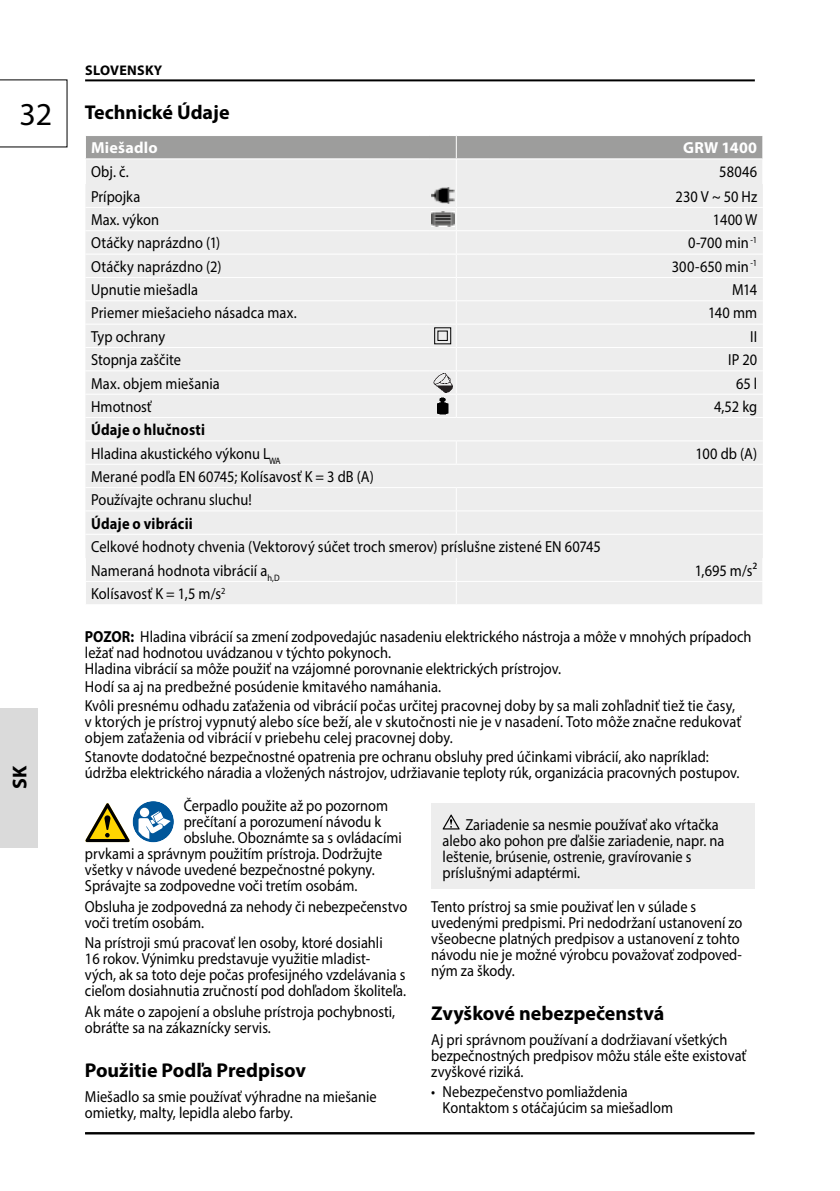
<style>
.page{position:relative;width:840px;height:1191px;background:#fff}
.page>*{position:absolute;margin:0;border:0;box-sizing:border-box;transform-origin:0 0}
.t1{font:32px "Myriad Pro";color:#000}
.t2{font:700 20px "Myriad Pro";color:#000}
.t3{font:16px/16px "Myriad Pro";color:#000;scale:.9 1}
.t4{font:700 16px "Myriad Pro";letter-spacing:.015em;color:#fff}
.t5{font:700 16px "Myriad Pro";letter-spacing:.015em;color:#000;scale:.9 1}
.t6{font:700 14px "Myriad Pro";letter-spacing:.02em;color:#000}
.s1{font-weight:700}
</style>
<div class="page">
<hr style="left:85px;top:1132px;width:669px;height:2px;background:#000">
<hr style="left:85px;top:79px;width:669px;height:2px;background:#000">
<svg style="left:0;top:79px;width:68px;height:69px"></svg>
<div style="left:0;top:708px;width:38px;height:138px;background:#dadada"></div>
<div style="left:85px;top:418px;width:677px;height:186px;background:#ededed"></div>
<hr style="left:85px;top:440px;width:344px;height:1px;background:#fff">
<hr style="left:456px;top:440px;width:306px;height:1px;background:#fff">
<hr style="left:85px;top:464px;width:344px;height:1px;background:#fff">
<svg style="left:429px;top:440px;width:27px;height:25px"></svg>
<hr style="left:456px;top:464px;width:306px;height:1px;background:#fff">
<hr style="left:85px;top:487px;width:344px;height:1px;background:#fff">
<hr style="left:456px;top:487px;width:306px;height:1px;background:#fff">
<hr style="left:85px;top:510px;width:344px;height:1px;background:#fff">
<hr style="left:456px;top:510px;width:306px;height:1px;background:#fff">
<hr style="left:85px;top:534px;width:344px;height:1px;background:#fff">
<svg style="left:429px;top:487px;width:27px;height:48px"></svg>
<hr style="left:456px;top:534px;width:306px;height:1px;background:#fff">
<hr style="left:85px;top:581px;width:344px;height:1px;background:#fff">
<svg style="left:85px;top:558px;width:1px;height:46px"></svg>
<hr style="left:456px;top:581px;width:307px;height:1px;background:#fff">
<svg style="left:429px;top:558px;width:27px;height:46px"></svg>
<svg style="left:85px;top:135px;width:678px;height:282px;background:#e6e6e6"></svg>
<img style="left:433px;top:373px;width:19px;height:19px">
<img style="left:437px;top:397px;width:11px;height:17px">
<div style="left:132px;top:801px;width:42px;height:41px;background:#00569a;border-radius:50%"></div>
<svg style="left:140px;top:807px;width:9px;height:10px"></svg>
<svg style="left:138px;top:811px;width:33px;height:28px"></svg>
<svg style="left:85px;top:803px;width:44px;height:39px"></svg>
<div style="left:431px;top:803px;width:323px;height:86px;background:#ededed"></div>
<svg style="left:442px;top:814px;width:17px;height:15px"></svg>
<h1 class="t1" style="left:19px;top:95px;width:34px">32</h1>
<p class="t2" style="left:7px;top:789px;width:25px;rotate:-90deg">DS K</p>
<p class="t2" style="left:7px;top:790px;width:15px;rotate:-90deg">D</p>
<p class="t6" style="left:85px;top:61px;width:78px">SLOVENSKY</p>
<p class="t2" style="left:85px;top:99px;width:146px">Technické Údaje</p>
<p class="t4" style="left:91px;top:137px;width:68px">Miešadlo</p>
<p class="t4" style="left:683px;top:137px;width:75px">GRW 1400</p>
<p class="t3" style="left:91px;top:164px;width:43px">Obj. č.</p>
<p class="t3" style="left:719px;top:164px;width:44px">58046</p>
<p class="t3" style="left:91px;top:188px;width:56px">Prípojka</p>
<p class="t3" style="left:675px;top:188px;width:92px">230 V ~ 50 Hz</p>
<p class="t3" style="left:91px;top:211px;width:77px">Max. výkon</p>
<p class="t3" style="left:712px;top:211px;width:51px">1400 W</p>
<p class="t3" style="left:91px;top:235px;width:145px">Otáčky naprázdno (1)</p>
<p class="t3" style="left:687px;top:235px;width:78px">0-700 min <sup>-1</sup></p>
<p class="t3" style="left:91px;top:258px;width:146px">Otáčky naprázdno (2)</p>
<p class="t3" style="left:671px;top:258px;width:96px">300-650 min <sup>-1</sup></p>
<p class="t3" style="left:91px;top:281px;width:120px">Upnutie miešadla</p>
<p class="t3" style="left:731px;top:281px;width:29px">M14</p>
<p class="t3" style="left:91px;top:305px;width:230px">Priemer miešacieho násadca max.</p>
<p class="t3" style="left:707px;top:305px;width:56px">140 mm</p>
<p class="t3" style="left:91px;top:328px;width:84px">Typ ochrany</p>
<p class="t3" style="left:749px;top:328px;width:9px">II</p>
<p class="t3" style="left:91px;top:351px;width:101px">Stopnja zaščite</p>
<p class="t3" style="left:727px;top:351px;width:34px">IP 20</p>
<p class="t3" style="left:91px;top:375px;width:144px">Max. objem miešania</p>
<p class="t3" style="left:735px;top:375px;width:25px">65 l</p>
<p class="t3" style="left:91px;top:398px;width:69px">Hmotnosť</p>
<p class="t3" style="left:713px;top:398px;width:49px">4,52 kg</p>
<p class="t3" style="left:91px;top:418px;width:212px;line-height:23.4px"><span class="s1">Údaje o hlučnosti<br></span>Hladina akustického výkonu L<sub>WA</sub></p>
<p class="t3" style="left:695px;top:445px;width:70px">100 db (A)</p>
<p class="t3" style="left:91px;top:464px;width:315px;line-height:23.4px">Merané podľa EN 60745; Kolísavosť K = 3 dB (A)<br>Používajte ochranu sluchu!</p>
<p class="t5" style="left:91px;top:513px;width:114px">Údaje o vibrácii</p>
<p class="t3" style="left:91px;top:535px;width:567px;line-height:23.6px">Celkové hodnoty chvenia (Vektorový súčet troch smerov) príslušne zistené EN 60745<br>Nameraná hodnota vibrácií a<sub>h,D</sub></p>
<p class="t3" style="left:694px;top:562px;width:71px">1,695 m/s²</p>
<p class="t3" style="left:91px;top:585px;width:151px">Kolísavosť K = 1,5 m/s<sup>2</sup></p>
<p class="t3" style="left:85px;top:628px;width:741px"><span class="s1">POZOR:</span> Hladina vibrácií sa zmení zodpovedajúc nasadeniu elektrického nástroja a môže v mnohých prípadoch ležať nad hodnotou uvádzanou v týchto pokynoch.<br>Hladina vibrácií sa môže použiť na vzájomné porovnanie elektrických prístrojov.</p>
<p class="t3" style="left:85px;top:677px;width:723px;line-height:18.8px">Hodí sa aj na predbežné posúdenie kmitavého namáhania.<br>Kvôli presnému odhadu zaťaženia od vibrácií počas určitej pracovnej doby by sa mali zohľadniť tiež tie časy,</p>
<p class="t3" style="left:85px;top:713px;width:730px">v ktorých je prístroj vypnutý alebo síce beží, ale v skutočnosti nie je v nasadení. Toto môže značne redukovať objem zaťaženia od vibrácií v priebehu celej pracovnej doby.</p>
<p class="t3" style="left:85px;top:748px;width:728px">Stanovte dodatočné bezpečnostné opatrenia pre ochranu obsluhy pred účinkami vibrácií, ako napríklad: údržba elektrického náradia a vložených nástrojov, udržiavanie teploty rúk, organizácia pracovných postupov.</p>
<p class="t3" style="left:183px;top:797px;width:228px">Čerpadlo použite až po pozornom</p>
<p class="t3" style="left:183px;top:813px;width:221px">prečítaní a porozumení návodu k</p>
<p class="t3" style="left:183px;top:829px;width:244px">obsluhe. Oboznámte sa s ovládacími</p>
<p class="t3" style="left:85px;top:845px;width:332px">prvkami a správnym použitím prístroja. Dodržujte</p>
<p class="t3" style="left:85px;top:861px;width:323px">všetky v návode uvedené bezpečnostné pokyny.</p>
<p class="t3" style="left:85px;top:877px;width:304px">Správajte sa zodpovedne voči tretím osobám.</p>
<p class="t3" style="left:85px;top:898px;width:359px">Obsluha je zodpovedná za nehody či nebezpečenstvo voči tretím osobám.</p>
<p class="t3" style="left:85px;top:934px;width:358px">Na prístroji smú pracovať len osoby, ktoré dosiahli<br>16 rokov. Výnimku predstavuje využitie mladist-<br>vých, ak sa toto deje počas profesijného vzdelávania s cieľom dosiahnutia zručností pod dohľadom školiteľa.</p>
<p class="t3" style="left:85px;top:1003px;width:346px">Ak máte o zapojení a obsluhe prístroja pochybnosti, obráťte sa na zákaznícky servis.</p>
<p class="t2" style="left:85px;top:1057px;width:223px">Použitie Podľa Predpisov</p>
<p class="t3" style="left:85px;top:1088px;width:325px">Miešadlo sa smie používať výhradne na miešanie omietky, malty, lepidla alebo farby.</p>
<p class="t3" style="left:442px;top:816px;width:314px;text-indent:23px">Zariadenie sa nesmie používať ako vŕtačka alebo ako pohon pre ďalšie zariadenie, napr. na leštenie, brúsenie, ostrenie, gravírovanie s príslušnými adaptérmi.</p>
<p class="t3" style="left:431px;top:898px;width:347px">Tento prístroj sa smie použivať len v súlade s uvedenými predpismi. Pri nedodržaní ustanovení zo všeobecne platných predpisov a ustanovení z tohto návodu nie je možné výrobcu považovať zodpoved&shy;ným za škody.</p>
<p class="t2" style="left:431px;top:1000px;width:234px">Zvyškové nebezpečenstvá</p>
<p class="t3" style="left:431px;top:1031px;width:351px">Aj pri správnom používaní a dodržiavaní všetkých bezpečnostných predpisov môžu stále ešte existovať zvyškové riziká.</p>
<p class="t3" style="left:442px;top:1083px;width:257px;text-indent:-11px">• Nebezpečenstvo pomliaždenia<br>Kontaktom s otáčajúcim sa miešadlom</p>
</div>
